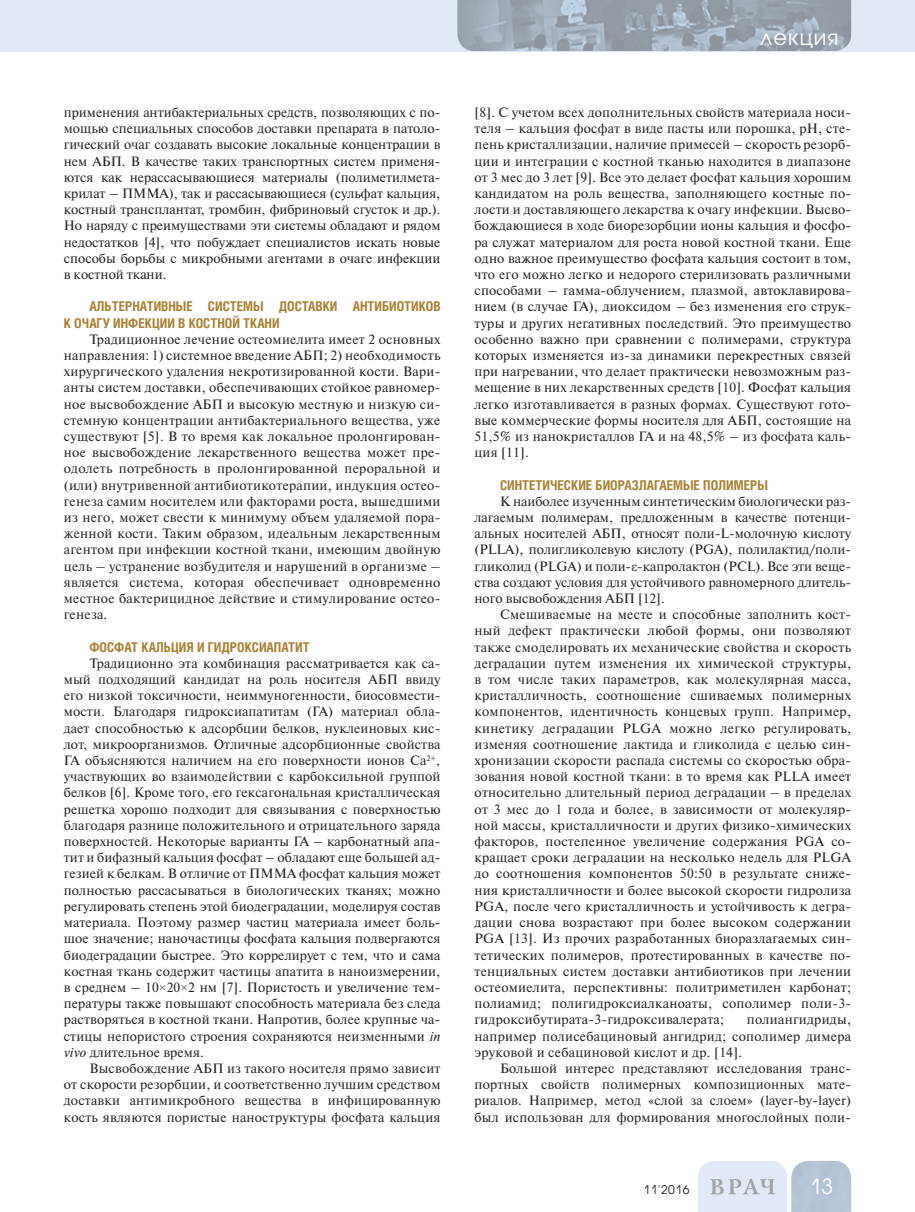
<style>
.page{position:relative;width:915px;height:1212px;background:#fff}
.page>*{position:absolute;margin:0;border:0;box-sizing:border-box;transform-origin:0 0}
.t1{font:21px "Avant Garde Gothic C";letter-spacing:.05em;color:#fff}
.t2{font:13.5px/16.2px "Newton C";letter-spacing:.015em;color:#231f20;text-align:justify}
.t3{font:700 13.5px/16.2px "Helios Cond";color:#a78131}
.t4{font:12px "Avant Garde Gothic C";letter-spacing:.05em;color:#231f20}
.s1{font-family:"Times New Roman"}
.s2{font-style:italic}
</style>
<div class="page">
<div style="left:0;top:0;width:914px;height:51px;background:#dfe9f7"></div>
<img style="left:457px;top:0;width:393px;height:51px">
<svg style="left:698px;top:1161px;width:152px;height:51px;background:#cdd9e7"></svg>
<p class="t2" style="left:64px;top:106px;width:378px">применения антибактериальных средств, позволяющих с по&shy;мощью специальных способов доставки препарата в патоло&shy;гический очаг создавать высокие локальные концентрации в нем АБП. В качестве таких транспортных систем применя&shy;ются как нерассасывающиеся материалы (полиметилмета&shy;крилат – ПММА), так и рассасывающиеся (сульфат кальция, костный трансплантат, тромбин, фибриновый сгусток и др.).<br>Но наряду с преимуществами эти системы обладают и рядом недостатков [4], что побуждает специалистов искать новые способы борьбы с микробными агентами в очаге инфекции в костной ткани.</p>
<p class="t3" style="left:64px;top:300px;width:378px;text-indent:26px">АЛЬТЕРНАТИВНЫЕ СИСТЕМЫ ДОСТАВКИ АНТИБИОТИКОВ<br>К ОЧАГУ ИНФЕКЦИИ В КОСТНОЙ ТКАНИ</p>
<p class="t2" style="left:64px;top:332px;width:378px;text-indent:26px">Традиционное лечение остеомиелита имеет 2 основных направления: 1) системное введение АБП; 2) необходимость хирургического удаления некротизированной кости. Вари&shy;анты систем доставки, обеспечивающих стойкое равномер&shy;ное высвобождение АБП и высокую местную и низкую си&shy;стемную концентрации антибактериального вещества, уже существуют [5]. В то время как локальное пролонгирован&shy;ное высвобождение лекарственного вещества может пре&shy;одолеть потребность в пролонгированной пероральной и (или) внутривенной антибиотикотерапии, индукция остео&shy;генеза самим носителем или факторами роста, вышедшими из него, может свести к минимуму объем удаляемой пора&shy;женной кости. Таким образом, идеальным лекарственным агентом при инфекции костной ткани, имеющим двойную цель – устранение возбудителя и нарушений в организме – является система, которая обеспечивает одновременно местное бактерицидное действие и стимулирование остео&shy;генеза.</p>
<p class="t3" style="left:89px;top:640px;width:222px">ФОСФАТ КАЛЬЦИЯ И ГИДРОКСИАПАТИТ</p>
<p class="t2" style="left:64px;top:656px;width:378px;text-indent:26px">Традиционно эта комбинация рассматривается как са&shy;мый подходящий кандидат на роль носителя АБП ввиду его низкой токсичности, неиммуногенности, биосовмести&shy;мости. Благодаря гидроксиапатитам (ГА) материал обла&shy;дает способностью к адсорбции белков, нуклеиновых кис&shy;лот, микроорганизмов. Отличные адсорбционные свойства ГА объясняются наличием на его поверхности ионов Са<sup>2+</sup>, участвующих во взаимодействии с карбоксильной группой белков [6]. Кроме того, его гексагональная кристаллическая решетка хорошо подходит для связывания с поверхностью благодаря разнице положительного и отрицательного заряда поверхностей. Некоторые варианты ГА – карбонатный апа&shy;тит и бифазный кальция фосфат – обладают еще большей ад&shy;гезией к белкам. В отличие от ПММА фосфат кальция может полностью рассасываться в биологических тканях; можно регулировать степень этой биодеградации, моделируя состав материала. Поэтому размер частиц материала имеет боль&shy;шое значение; наночастицы фосфата кальция подвергаются биодеградации быстрее. Это коррелирует с тем, что и сама костная ткань содержит частицы апатита в наноизмерении, в среднем – 10<span class="s1">×</span>20<span class="s1">×</span>2 нм [7]. Пористость и увеличение тем&shy;пературы также повышают способность материала без следа растворяться в костной ткани. Напротив, более крупные ча&shy;стицы непористого строения сохраняются неизменными <span class="s2">in vivo</span> длительное время.</p>
<p class="t2" style="left:64px;top:1061px;width:378px;text-indent:26px">Высвобождение АБП из такого носителя прямо зависит от скорости резорбции, и соответственно лучшим средством доставки антимикробного вещества в инфицированную кость являются пористые наноструктуры фосфата кальция</p>
<h1 class="t1" style="left:760px;top:27px;width:79px">лекция</h1>
<p class="t2" style="left:474px;top:106px;width:378px">[8]. С учетом всех дополнительных свойств материала носи&shy;теля – кальция фосфат в виде пасты или порошка, pH, сте&shy;пень кристаллизации, наличие примесей – скорость резорб&shy;ции и интеграции с костной тканью находится в диапазоне от 3 мес до 3 лет [9]. Все это делает фосфат кальция хорошим кандидатом на роль вещества, заполняющего костные по&shy;лости и доставляющего лекарства к очагу инфекции. Высво&shy;бождающиеся в ходе биорезорбции ионы кальция и фосфо&shy;ра служат материалом для роста новой костной ткани. Еще одно важное преимущество фосфата кальция состоит в том, что его можно легко и недорого стерилизовать различными способами – гамма-облучением, плазмой, автоклавирова&shy;нием (в случае ГА), диоксидом – без изменения его струк&shy;туры и других негативных последствий. Это преимущество особенно важно при сравнении с полимерами, структура которых изменяется из-за динамики перекрестных связей при нагревании, что делает практически невозможным раз&shy;мещение в них лекарственных средств [10]. Фосфат кальция легко изготавливается в разных формах. Существуют гото&shy;вые коммерческие формы носителя для АБП, состоящие на 51,5% из нанокристаллов ГА и на 48,5% – из фосфата каль&shy;ция [11].</p>
<p class="t3" style="left:500px;top:478px;width:269px">СИНТЕТИЧЕСКИЕ БИОРАЗЛАГАЕМЫЕ ПОЛИМЕРЫ</p>
<p class="t2" style="left:474px;top:494px;width:378px;text-indent:26px">К наиболее изученным синтетическим биологически раз&shy;лагаемым полимерам, предложенным в качестве потенци&shy;альных носителей АБП, относят поли-L-молочную кислоту (PLLA), полигликолевую кислоту (PGA), полилактид/поли&shy;гликолид (PLGA) и поли-<span class="s1">ε</span>-капролактон (PCL). Все эти веще&shy;ства создают условия для устойчивого равномерного длитель&shy;ного высвобождения АБП [12].</p>
<p class="t2" style="left:474px;top:608px;width:378px;text-indent:26px">Смешиваемые на месте и способные заполнить кост&shy;ный дефект практически любой формы, они позволяют также смоделировать их механические свойства и скорость деградации путем изменения их химической структуры, в том числе таких параметров, как молекулярная масса, кристалличность, соотношение сшиваемых полимерных компонентов, идентичность концевых групп. Например, кинетику деградации PLGA можно легко регулировать, изменяя соотношение лактида и гликолида с целью син&shy;хронизации скорости распада системы со скоростью обра&shy;зования новой костной ткани: в то время как PLLA имеет относительно длительный период деградации – в пределах от 3 мес до 1 года и более, в зависимости от молекуляр&shy;ной массы, кристалличности и других физико-химических факторов, постепенное увеличение содержания PGA со&shy;кращает сроки деградации на несколько недель для PLGA до соотношения компонентов 50:50 в результате сниже&shy;ния кристалличности и более высокой скорости гидролиза PGA, после чего кристалличность и устойчивость к дегра&shy;дации снова возрастают при более высоком содержании PGA [13]. Из прочих разработанных биоразлагаемых син&shy;тетических полимеров, протестированных в качестве по&shy;тенциальных систем доставки антибиотиков при лечении остеомиелита, перспективны: политриметилен карбонат; полиамид; полигидроксиалканоаты, сополимер поли-3- гидроксибутирата-3-гидроксивалерата;</p>
<p class="t2" style="left:474px;top:1013px;width:378px;text-indent:272px">полиангидриды, например полисебациновый ангидрид; сополимер димера эруковой и себациновой кислот и др. [14].</p>
<p class="t2" style="left:474px;top:1061px;width:378px;text-indent:26px">Большой интерес представляют исследования транс&shy;портных свойств полимерных композиционных мате&shy;риалов. Например, метод «слой за слоем» (layer-by-layer) был использован для формирования многослойных поли-</p>
<p class="t4" style="left:643px;top:1184px;width:47px">11'2016</p>
<h1 class="t1" style="left:809px;top:1177px;width:25px">13</h1>
</div>
